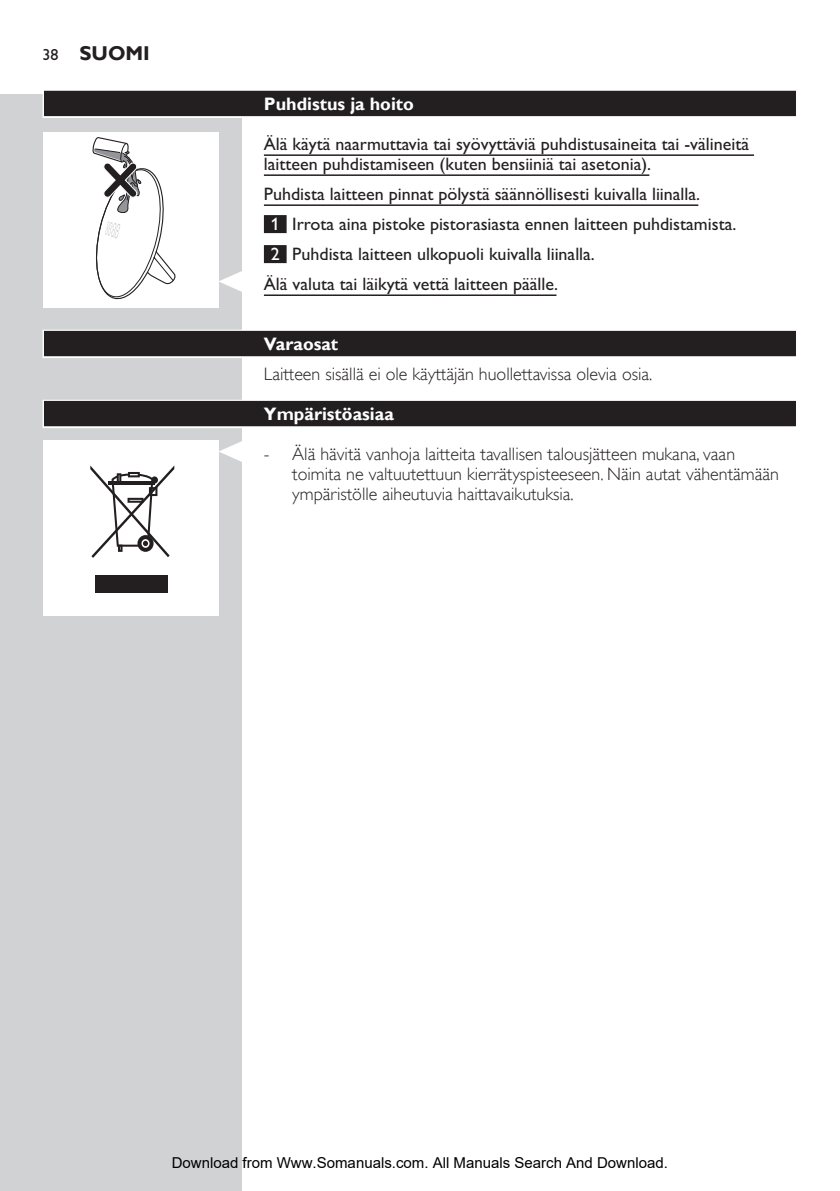
<style>
.page{position:relative;width:840px;height:1191px;background:#fff}
.page>*{position:absolute;margin:0;border:0;box-sizing:border-box;transform-origin:0 0}
.t1{font:700 20px "Gill Sans Alt One WGL";color:#231f20}
.t2{font:18px/20px "Gill Sans Alt One WGL";color:#231f20}
.t3{font:18px/20px "Gill Sans Alt One WGL Light";color:#231f20}
.t4{font:700 18px "Gill Sans Alt One WGL";color:#fff}
.t5{font:15px "Arial";color:#000}
.s1{font-weight:400;font-size:16px}
.s2{color:#fff}
</style>
<div class="page">
<div style="left:0;top:95px;width:241px;height:1096px;background:#d1d2d4"></div>
<div style="left:43px;top:90px;width:754px;height:28px;background:#e4e3e3"></div>
<div style="left:44px;top:91px;width:751px;height:25px;background:#231f20"></div>
<hr style="left:264px;top:154px;width:489px;height:2px;background:#231f20">
<hr style="left:264px;top:174px;width:385px;height:2px;background:#231f20">
<hr style="left:264px;top:204px;width:434px;height:2px;background:#231f20">
<div style="left:264px;top:215px;width:22px;height:18px;background:#231f20"></div>
<div style="left:264px;top:245px;width:22px;height:18px;background:#231f20"></div>
<hr style="left:264px;top:294px;width:292px;height:2px;background:#231f20">
<div style="left:43px;top:330px;width:754px;height:28px;background:#ccc"></div>
<div style="left:44px;top:331px;width:751px;height:25px;background:#231f20"></div>
<div style="left:43px;top:400px;width:754px;height:28px;background:#c6c5c5"></div>
<div style="left:44px;top:401px;width:751px;height:25px;background:#231f20"></div>
<svg style="left:218px;top:270px;width:24px;height:23px"></svg>
<div style="left:43px;top:133px;width:175px;height:175px;background:#fff"></div>
<svg style="left:92px;top:137px;width:84px;height:163px"></svg>
<svg style="left:218px;top:440px;width:24px;height:23px"></svg>
<div style="left:43px;top:440px;width:175px;height:176px;background:#fff"></div>
<div style="left:96px;top:574px;width:72px;height:18px;background:#231f20"></div>
<svg style="left:90px;top:465px;width:84px;height:93px"></svg>
<p class="t1" style="left:43px;top:40px;width:109px"><span class="s1">38</span> SUOMI</p>
<p class="t4" style="left:264px;top:92px;width:151px">Puhdistus ja hoito</p>
<p class="t2" style="left:264px;top:134px;width:486px">Älä käytä naarmuttavia tai syövyttäviä puhdistusaineita tai -välineitä laitteen puhdistamiseen (kuten bensiiniä tai asetonia).</p>
<p class="t2" style="left:264px;top:184px;width:437px">Puhdista laitteen pinnat pölystä säännöllisesti kuivalla liinalla.</p>
<p class="t2" style="left:270px;top:214px;width:467px"><span class="s2">1</span> Irrota aina pistoke pistorasiasta ennen laitteen puhdistamista.</p>
<p class="t2" style="left:270px;top:244px;width:325px"><span class="s2">2</span> Puhdista laitteen ulkopuoli kuivalla liinalla.</p>
<p class="t2" style="left:264px;top:274px;width:296px">Älä valuta tai läikytä vettä laitteen päälle.</p>
<p class="t4" style="left:264px;top:332px;width:76px">Varaosat</p>
<p class="t3" style="left:264px;top:364px;width:390px">Laitteen sisällä ei ole käyttäjän huollettavissa olevia osia.</p>
<p class="t4" style="left:264px;top:402px;width:131px">Ympäristöasiaa</p>
<p class="t3" style="left:292px;top:444px;width:488px;text-indent:-28px">- Älä hävitä vanhoja laitteita tavallisen talousjätteen mukana, vaan toimita ne valtuutettuun kierrätyspisteeseen. Näin autat vähentämään ympäristölle aiheutuvia haittavaikutuksia.</p>
<p class="t5" style="left:172px;top:1154px;width:497px">Download from Www.Somanuals.com. All Manuals Search And Download.</p>
</div>
